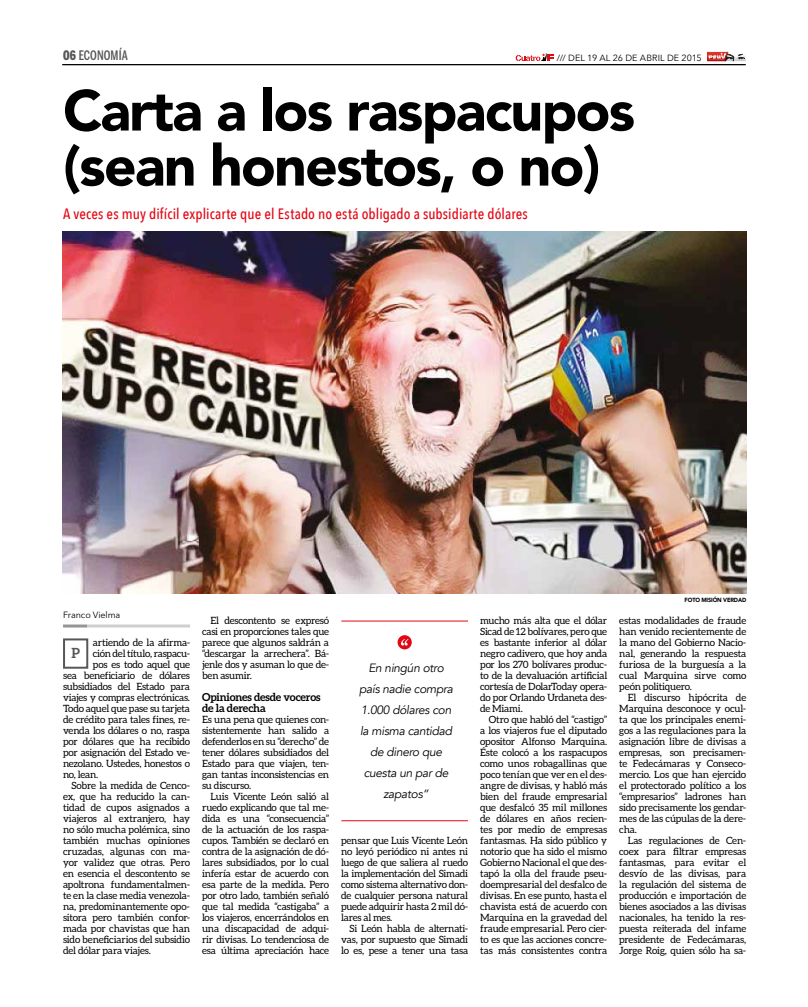
<style>
.page{position:relative;width:808px;height:1007px;background:#fff}
.page>*{position:absolute;margin:0;border:0;box-sizing:border-box;transform-origin:0 0}
.t1{font:900 57px/55px "Avenir";letter-spacing:-.03em;color:#000}
.t2{font:500 15px "Avenir Next Condensed";letter-spacing:.005em;color:#e30613}
.t3{font:700 14px "Aleo";color:#575756}
.t4{font:500 13px "Benton Sans Comp";letter-spacing:.005em;color:#575756}
.t5{font:italic 12px/21px "Avenir";letter-spacing:-.025em;color:#000;text-align:center}
.t6{font:700 11px/11px "Aleo";letter-spacing:-.02em;color:#000}
.t7{font:10px/11px "Aleo";letter-spacing:-.02em;color:#000;text-align:justify}
.t8{font:9px "Avenir Next";letter-spacing:.01em;color:#000}
.t9{font:9px "Avenir Next LT Pro";letter-spacing:-.01em;color:#000}
.t10{font:900 6px "Avenir";letter-spacing:-.025em;color:#000;scale:.94 1}
.s1{font-weight:900}
</style>
<div class="page">
<hr style="left:62px;top:64px;width:684px;height:1px;background:#000">
<svg style="left:516px;top:53px;width:38px;height:8px"></svg>
<img style="left:707px;top:61px;width:39px;height:1px">
<svg style="left:707px;top:52px;width:38px;height:9px"></svg>
<img style="left:62px;top:231px;width:685px;height:362px">
<svg style="left:398px;top:635px;width:14px;height:14px"></svg>
<hr style="left:341px;top:620px;width:127px;height:1px;background:#e30613">
<hr style="left:341px;top:820px;width:127px;height:1px;background:#e30613">
<hr style="left:87px;top:624px;width:103px;height:3px;background:#b3b2b2">
<hr style="left:63px;top:624px;width:24px;height:3px;background:#575756">
<div style="left:63px;top:638px;width:25px;height:30px;border:2px solid #575756"></div>
<h3 class="t4" style="left:63px;top:48px;width:66px"><span class="s1">06</span> ECONOMÍA</h3>
<p class="t8" style="left:557px;top:50px;width:146px">/// DEL 19 AL 26 DE ABRIL DE 2015</p>
<h1 class="t1" style="left:63px;top:82px;width:573px">Carta a los raspacupos (sean honestos, o no)</h1>
<h2 class="t2" style="left:63px;top:205px;width:466px">A veces es muy difícil explicarte que el Estado no está obligado a subsidiarte dólares</h2>
<p class="t10" style="left:685px;top:594px;width:67px">FOTO MISIÓN VERDAD</p>
<p class="t9" style="left:63px;top:609px;width:59px">Franco Vielma</p>
<p class="t7" style="left:93px;top:636px;width:99px">artiendo de la afirma-</p>
<p class="t7" style="left:93px;top:647px;width:99px">ción del título, raspacu-</p>
<p class="t7" style="left:93px;top:658px;width:99px">pos es todo aquel que</p>
<p class="t7" style="left:63px;top:669px;width:129px">sea beneficiario de dólares</p>
<p class="t7" style="left:63px;top:680px;width:129px">subsidiados del Estado para</p>
<p class="t7" style="left:63px;top:691px;width:129px">viajes y compras electrónicas.</p>
<p class="t7" style="left:63px;top:702px;width:128px">Todo aquel que pase su tarjeta</p>
<p class="t7" style="left:63px;top:713px;width:129px">de crédito para tales fines, re-</p>
<p class="t7" style="left:63px;top:724px;width:129px">venda los dólares o no, raspa</p>
<p class="t7" style="left:63px;top:735px;width:129px">por dólares que ha recibido</p>
<p class="t7" style="left:63px;top:746px;width:129px">por asignación del Estado ve-</p>
<p class="t7" style="left:63px;top:757px;width:129px">nezolano. Ustedes, honestos o</p>
<p class="t7" style="left:63px;top:768px;width:37px">no, lean.</p>
<p class="t7" style="left:72px;top:779px;width:120px">Sobre la medida de Cenco-</p>
<p class="t7" style="left:63px;top:790px;width:129px">ex, que ha reducido la can-</p>
<p class="t7" style="left:63px;top:801px;width:129px">tidad de cupos asignados a</p>
<p class="t7" style="left:63px;top:812px;width:129px">viajeros al extranjero, hay</p>
<p class="t7" style="left:63px;top:823px;width:129px">no sólo mucha polémica, sino</p>
<p class="t7" style="left:63px;top:834px;width:129px">también muchas opiniones</p>
<p class="t7" style="left:63px;top:845px;width:129px">cruzadas, algunas con ma-</p>
<p class="t7" style="left:63px;top:856px;width:129px">yor validez que otras. Pero</p>
<p class="t7" style="left:63px;top:867px;width:129px">en esencia el descontento se</p>
<p class="t7" style="left:63px;top:878px;width:129px">apoltrona fundamentalmen-</p>
<p class="t7" style="left:63px;top:889px;width:129px">te en la clase media venezola-</p>
<p class="t7" style="left:63px;top:900px;width:129px">na, predominantemente opo-</p>
<p class="t7" style="left:63px;top:911px;width:129px">sitora pero también confor-</p>
<p class="t7" style="left:63px;top:922px;width:129px">mada por chavistas que han</p>
<p class="t7" style="left:63px;top:933px;width:129px">sido beneficiarios del subsidio</p>
<p class="t7" style="left:63px;top:944px;width:89px">del dólar para viajes.</p>
<h3 class="t3" style="left:71px;top:645px;width:10px">P</h3>
<p class="t7" style="left:202px;top:614px;width:129px;text-indent:8px">El descontento se expresó casi en proporciones tales que parece que algunos saldrán a “descargar la arrechera”. Bá&shy;jenle dos y asuman lo que de&shy;ben asumir.</p>
<p class="t6" style="left:202px;top:691px;width:120px">Opiniones desde voceros de la derecha</p>
<p class="t7" style="left:202px;top:713px;width:129px">Es una pena que quienes con&shy;sistentemente han salido a defenderlos en su “derecho” de tener dólares subsidiados del Estado para que viajen, ten&shy;gan tantas inconsistencias en su discurso.</p>
<p class="t7" style="left:202px;top:790px;width:129px;text-indent:8px">Luis Vicente León salió al ruedo explicando que tal me&shy;dida es una “consecuencia” de la actuación de los raspa&shy;cupos. También se declaró en contra de la asignación de dó&shy;lares subsidiados, por lo cual infería estar de acuerdo con esa parte de la medida. Pero por otro lado, también señaló que tal medida “castigaba” a los viajeros, encerrándolos en una discapacidad de adqui&shy;rir divisas. Lo tendenciosa de esa última apreciación hace</p>
<p class="t5" style="left:359px;top:657px;width:95px">En ningún otro país nadie compra<br>1.000 dólares con la misma cantidad de dinero que cuesta un par de zapatos”</p>
<p class="t7" style="left:341px;top:834px;width:129px">pensar que Luis Vicente León no leyó periódico ni antes ni luego de que saliera al ruedo la implementación del Simadi como sistema alternativo don&shy;de cualquier persona natural puede adquirir hasta 2 mil dó&shy;lares al mes.</p>
<p class="t7" style="left:341px;top:922px;width:129px;text-indent:9px">Si León habla de alternati&shy;vas, por supuesto que Simadi lo es, pese a tener una tasa</p>
<p class="t7" style="left:480px;top:614px;width:129px">mucho más alta que el dólar Sicad de 12 bolívares, pero que es bastante inferior al dólar negro cadivero, que hoy anda por los 270 bolívares produc&shy;to de la devaluación artificial cortesía de DolarToday opera&shy;do por Orlando Urdaneta des&shy;de Miami.</p>
<p class="t7" style="left:480px;top:713px;width:129px;text-indent:8px">Otro que habló del “castigo” a los viajeros fue el diputado opositor Alfonso Marquina.<br>Éste colocó a los raspacupos como unos robagallinas que poco tenían que ver en el des&shy;angre de divisas, y habló más bien del fraude empresarial que desfalcó 35 mil millones de dólares en años recien&shy;tes por medio de empresas fantasmas. Ha sido público y notorio que ha sido el mismo Gobierno Nacional el que des&shy;tapó la olla del fraude pseu&shy;doempresarial del desfalco de divisas. En ese punto, hasta el chavista está de acuerdo con Marquina en la gravedad del fraude empresarial. Pero cier&shy;to es que las acciones concre&shy;tas más consistentes contra</p>
<p class="t7" style="left:619px;top:614px;width:129px">estas modalidades de fraude han venido recientemente de la mano del Gobierno Nacio&shy;nal, generando la respuesta furiosa de la burguesía a la cual Marquina sirve como peón politiquero.</p>
<p class="t7" style="left:619px;top:691px;width:129px;text-indent:9px">El discurso hipócrita de Marquina desconoce y ocul&shy;ta que los principales enemi&shy;gos a las regulaciones para la asignación libre de divisas a empresas, son precisamen&shy;te Fedecámaras y Conseco&shy;mercio. Los que han ejercido el protectorado político a los “empresarios” ladrones han sido precisamente los gendar&shy;mes de las cúpulas de la dere&shy;cha.</p>
<p class="t7" style="left:619px;top:834px;width:129px;text-indent:9px">Las regulaciones de Cen&shy;coex para filtrar empresas fantasmas, para evitar el desvío de las divisas, para la regulación del sistema de producción e importación de bienes asociados a las divisas nacionales, ha tenido la res&shy;puesta reiterada del infame presidente de Fedecámaras, Jorge Roig, quien sólo ha sa-</p>
</div>
